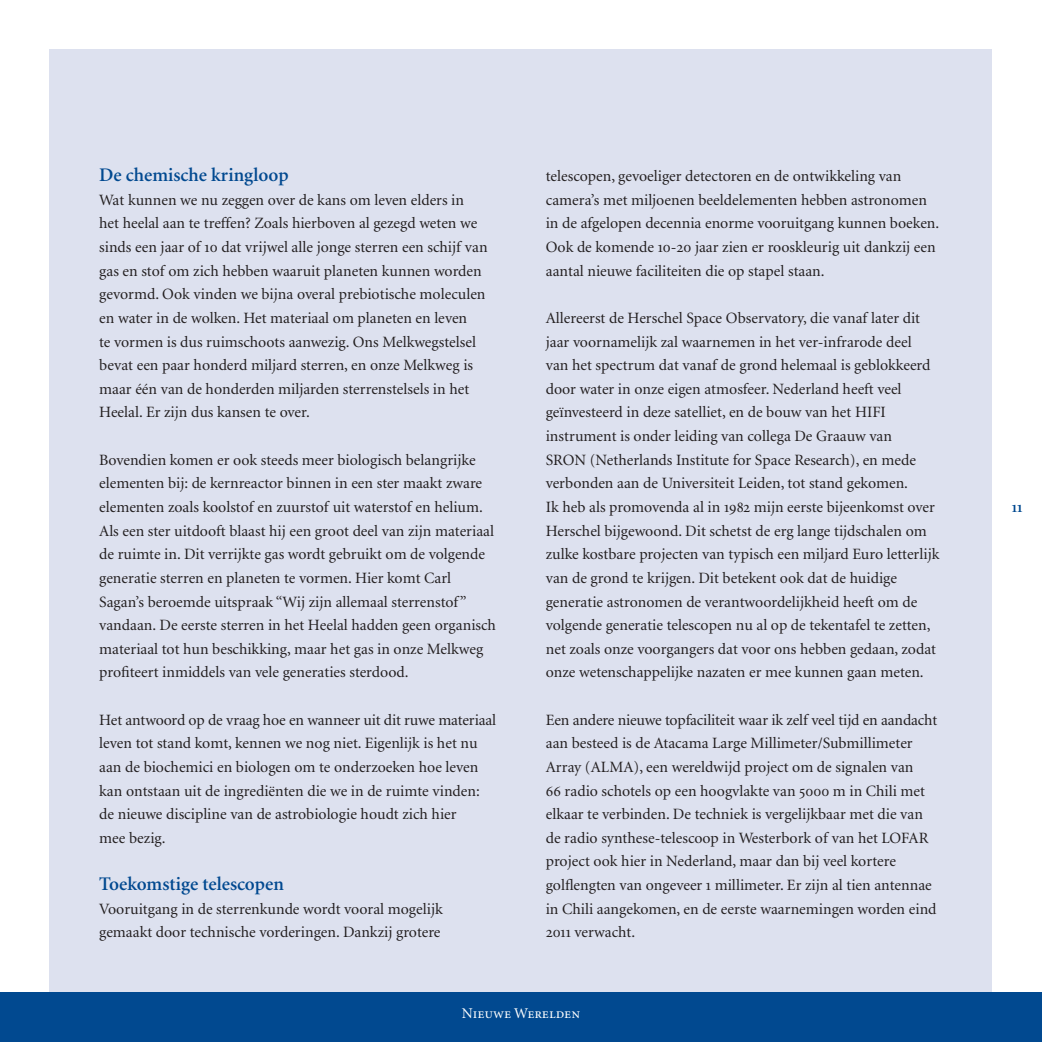
<style>
.page{position:relative;width:1042px;height:1042px;background:#fff}
.page>*{position:absolute;margin:0;border:0;box-sizing:border-box;transform-origin:0 0}
.t1{font:600 19.25px "Minion";color:#014990}
.t2{font:15.75px/23.6px "Minion";color:#231f20}
.t3{font:15.75px "Minion Semibold SC";color:#014990}
.t4{font:14.88px "Minion Regular SC";letter-spacing:-.005em;color:#fff}
.s1{font-family:"Minion Regular SC"}
</style>
<div class="page">
<div style="left:50px;top:50px;width:942px;height:992px;background:#dde1ef"></div>
<div style="left:0;top:992px;width:1042px;height:50px;background:#014990"></div>
<p class="t1" style="left:99px;top:165px;width:191px">De chemische kringloop</p>
<p class="t2" style="left:99px;top:188px;width:390px">Wat kunnen we nu zeggen over de kans om leven elders in het heelal aan te treffen? Zoals hierboven al gezegd weten we sinds een jaar of <span class="s1">10</span> dat vrijwel alle jonge sterren een schijf van gas en stof om zich hebben waaruit planeten kunnen worden gevormd. Ook vinden we bijna overal prebiotische moleculen en water in de wolken. Het materiaal om planeten en leven<br>te vormen is dus ruimschoots aanwezig. Ons Melkwegstelsel bevat een paar honderd miljard sterren, en onze Melkweg is maar één van de honderden miljarden sterrenstelsels in het Heelal. Er zijn dus kansen te over.</p>
<p class="t2" style="left:99px;top:448px;width:398px">Bovendien komen er ook steeds meer biologisch belangrijke elementen bij: de kernreactor binnen in een ster maakt zware elementen zoals koolstof en zuurstof uit waterstof en helium.<br>Als een ster uitdooft blaast hij een groot deel van zijn materiaal de ruimte in. Dit verrijkte gas wordt gebruikt om de volgende generatie sterren en planeten te vormen. Hier komt Carl Sagan’s beroemde uitspraak “Wij zijn allemaal sterrenstof” vandaan. De eerste sterren in het Heelal hadden geen organisch materiaal tot hun beschikking, maar het gas in onze Melkweg profiteert inmiddels van vele generaties sterdood.</p>
<p class="t2" style="left:99px;top:708px;width:398px">Het antwoord op de vraag hoe en wanneer uit dit ruwe materiaal leven tot stand komt, kennen we nog niet. Eigenlijk is het nu aan de biochemici en biologen om te onderzoeken hoe leven kan ontstaan uit de ingrediënten die we in de ruimte vinden: de nieuwe discipline van de astrobiologie houdt zich hier<br>mee bezig.</p>
<p class="t1" style="left:99px;top:874px;width:186px">Toekomstige telescopen</p>
<p class="t2" style="left:99px;top:897px;width:345px">Vooruitgang in de sterrenkunde wordt vooral mogelijk gemaakt door technische vorderingen. Dankzij grotere</p>
<p class="t2" style="left:546px;top:165px;width:395px">telescopen, gevoeliger detectoren en de ontwikkeling van camera’s met miljoenen beeldelementen hebben astronomen in de afgelopen decennia enorme vooruitgang kunnen boeken.<br>Ook de komende <span class="s1">10</span>-<span class="s1">20</span> jaar zien er rooskleurig uit dankzij een aantal nieuwe faciliteiten die op stapel staan.</p>
<p class="t2" style="left:546px;top:307px;width:395px">Allereerst de Herschel Space Observatory, die vanaf later dit jaar voornamelijk zal waarnemen in het ver-infrarode deel<br>van het spectrum dat vanaf de grond helemaal is geblokkeerd door water in onze eigen atmosfeer. Nederland heeft veel geïnvesteerd in deze satelliet, en de bouw van het HIFI instrument is onder leiding van collega De Graauw van<br>SRON (Netherlands Institute for Space Research), en mede verbonden aan de Universiteit Leiden, tot stand gekomen.<br>Ik heb als promovenda al in <span class="s1">1982</span> mijn eerste bijeenkomst over Herschel bijgewoond. Dit schetst de erg lange tijdschalen om zulke kostbare projecten van typisch een miljard Euro letterlijk van de grond te krijgen. Dit betekent ook dat de huidige generatie astronomen de verantwoordelijkheid heeft om de volgende generatie telescopen nu al op de tekentafel te zetten, net zoals onze voorgangers dat voor ons hebben gedaan, zodat onze wetenschappelijke nazaten er mee kunnen gaan meten.</p>
<p class="t2" style="left:546px;top:708px;width:393px">Een andere nieuwe topfaciliteit waar ik zelf veel tijd en aandacht aan besteed is de Atacama Large Millimeter/Submillimeter Array (ALMA), een wereldwijd project om de signalen van<br><span class="s1">66</span> radio schotels op een hoogvlakte van <span class="s1">5000</span> m in Chili met elkaar te verbinden. De techniek is vergelijkbaar met die van de radio synthese-telescoop in Westerbork of van het LOFAR project ook hier in Nederland, maar dan bij veel kortere golflengten van ongeveer <span class="s1">1</span> millimeter. Er zijn al tien antennae in Chili aangekomen, en de eerste waarnemingen worden eind <span class="s1">2011</span> verwacht.</p>
<p class="t4" style="left:462px;top:1006px;width:120px">Nieuwe Werelden</p>
<p class="t3" style="left:1011px;top:499px;width:12px">11</p>
</div>
